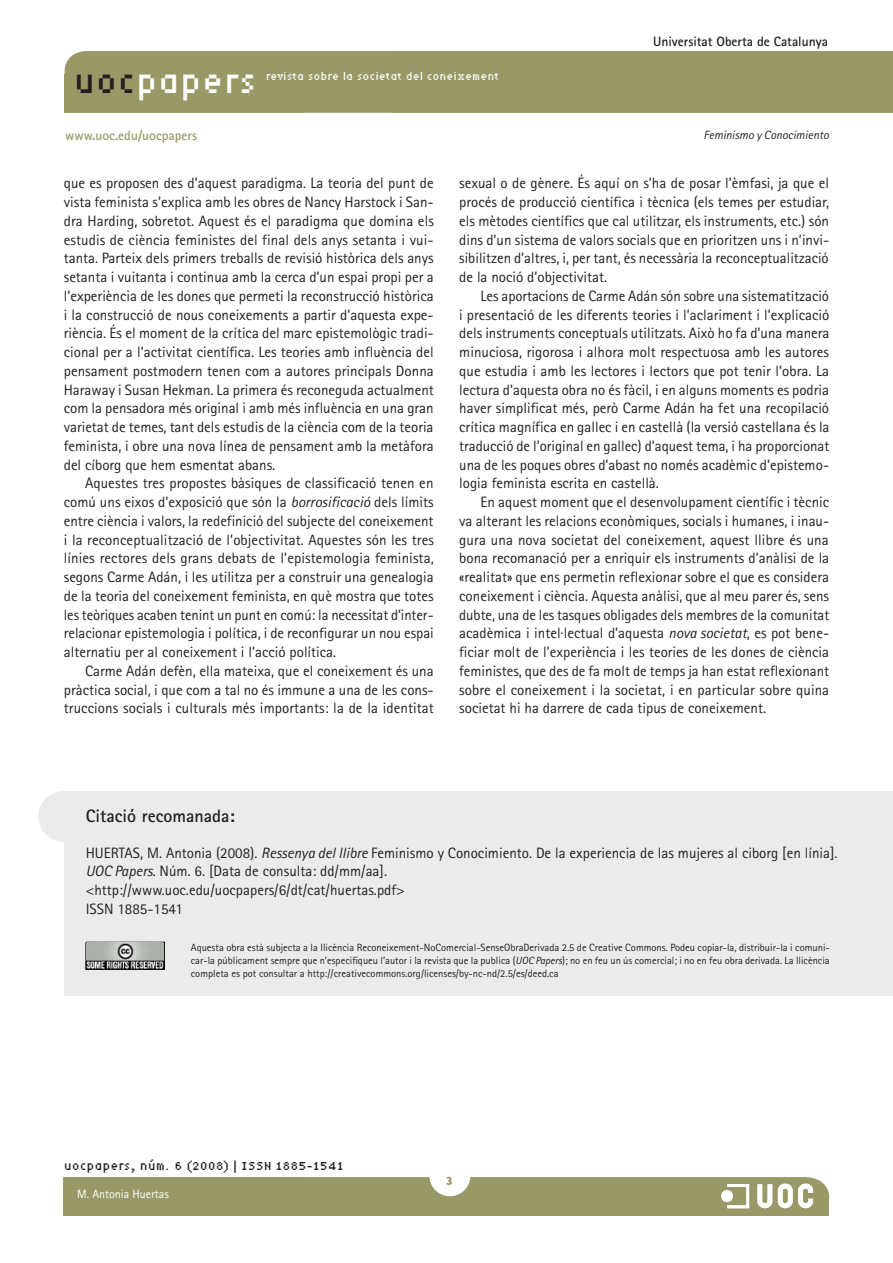
<style>
.page{position:relative;width:893px;height:1263px;background:#fff}
.page>*{position:absolute;margin:0;border:0;box-sizing:border-box;transform-origin:0 0}
.t1{font:33px "Lo Res Nine Narrow";color:#fff}
.t2{font:700 18px "Rotis Sans Serif";color:#231f20}
.TEXT_GENERAL{font:15px/18.8px "Rotis Sans Serif";color:#231f20;text-align:justify}
.t3{font:700 13.5px "Rotis Sans Serif";color:#231f20}
.t4{font:700 13.5px "Rotis Sans Serif";color:#989966}
.t5{font:12px "Lo Res Nine Narrow";color:#231f20}
.t6{font:italic 12px "Rotis Sans Serif";color:#231f20}
.t7{font:12px "Rotis Sans Serif";color:#fff}
.Texto_independiente{font:10.5px/12.8px "Rotis Sans Serif";color:#231f20;text-align:justify}
.t8{font:10.5px "Lo Res Nine Narrow";color:#fff}
.s1{color:#231f20}
.s2{font-style:italic}
</style>
<div class="page">
<div style="left:65px;top:51px;width:326px;height:62px;background:#989966"></div>
<div style="left:391px;top:51px;width:502px;height:62px;background:#989966"></div>
<div style="left:38px;top:791px;width:51px;height:51px;background:#ebebec;border-radius:50%"></div>
<div style="left:64px;top:791px;width:829px;height:204px;background:#ebebec"></div>
<img style="left:85px;top:942px;width:80px;height:27px">
<svg style="left:64px;top:1177px;width:765px;height:38px;background:#9e9f6f"></svg>
<h1 class="t1" style="left:73px;top:56px;width:185px"><span class="s1">uoc</span>papers</h1>
<p class="t4" style="left:65px;top:126px;width:133px">www.uoc.edu/uocpapers</p>
<p class="t8" style="left:266px;top:69px;width:235px">revista sobre la societat del coneixement</p>
<p class="t3" style="left:653px;top:32px;width:176px">Universitat Oberta de Catalunya</p>
<p class="t6" style="left:704px;top:128px;width:127px">Feminismo y Conocimiento</p>
<p class="TEXT_GENERAL" style="left:64px;top:174px;width:372px">que es proposen des d’aquest paradigma. La teoria del punt de vista feminista s’explica amb les obres de Nancy Harstock i San&shy;dra Harding, sobretot. Aquest és el paradigma que domina els estudis de ciència feministes del final dels anys setanta i vui&shy;tanta. Parteix dels primers treballs de revisió històrica dels anys setanta i vuitanta i continua amb la cerca d’un espai propi per a l’experiència de les dones que permeti la reconstrucció històrica i la construcció de nous coneixements a partir d’aquesta expe&shy;riència. És el moment de la crítica del marc epistemològic tradi&shy;cional per a l’activitat científica. Les teories amb influència del pensament postmodern tenen com a autores principals Donna Haraway i Susan Hekman. La primera és reconeguda actualment com la pensadora més original i amb més influència en una gran varietat de temes, tant dels estudis de la ciència com de la teoria feminista, i obre una nova línea de pensament amb la metàfora del cíborg que hem esmentat abans.</p>
<p class="TEXT_GENERAL" style="left:64px;top:474px;width:372px;text-indent:21px">Aquestes tres propostes bàsiques de classificació tenen en comú uns eixos d’exposició que són la <span class="s2">borrosificació</span> dels límits entre ciència i valors, la redefinició del subjecte del coneixement i la reconceptualització de l’objectivitat. Aquestes són les tres línies rectores dels grans debats de l’epistemologia feminista, segons Carme Adán, i les utilitza per a construir una genealogia de la teoria del coneixement feminista, en què mostra que totes les teòriques acaben tenint un punt en comú: la necessitat d’inter&shy;relacionar epistemologia i política, i de reconfigurar un nou espai alternatiu per al coneixement i l’acció política.</p>
<p class="TEXT_GENERAL" style="left:64px;top:661px;width:372px;text-indent:21px">Carme Adán defèn, ella mateixa, que el coneixement és una pràctica social, i que com a tal no és immune a una de les cons&shy;truccions socials i culturals més importants: la de la identitat</p>
<p class="TEXT_GENERAL" style="left:459px;top:174px;width:371px">sexual o de gènere. És aquí on s’ha de posar l’èmfasi, ja que el procés de producció científica i tècnica (els temes per estudiar, els mètodes científics que cal utilitzar, els instruments, etc.) són dins d’un sistema de valors socials que en prioritzen uns i n’invi&shy;sibilitzen d’altres, i, per tant, és necessària la reconceptualització de la noció d’objectivitat.</p>
<p class="TEXT_GENERAL" style="left:459px;top:286px;width:372px;text-indent:21px">Les aportacions de Carme Adán són sobre una sistematització i presentació de les diferents teories i l’aclariment i l’explicació dels instruments conceptuals utilitzats. Això ho fa d’una manera minuciosa, rigorosa i alhora molt respectuosa amb les autores que estudia i amb les lectores i lectors que pot tenir l’obra. La lectura d’aquesta obra no és fàcil, i en alguns moments es podria haver simplificat més, però Carme Adán ha fet una recopilació crítica magnífica en gallec i en castellà (la versió castellana és la traducció de l’original en gallec) d’aquest tema, i ha proporcionat una de les poques obres d’abast no només acadèmic d’epistemo&shy;logia feminista escrita en castellà.</p>
<p class="TEXT_GENERAL" style="left:459px;top:493px;width:371px;text-indent:21px">En aquest moment que el desenvolupament científic i tècnic va alterant les relacions econòmiques, socials i humanes, i inau&shy;gura una nova societat del coneixement, aquest llibre és una bona recomanació per a enriquir els instruments d’anàlisi de la «realitat» que ens permetin reflexionar sobre el que es considera coneixement i ciència. Aquesta anàlisi, que al meu parer és, sens dubte, una de les tasques obligades dels membres de la comunitat acadèmica i intel·lectual d’aquesta <span class="s2">nova societat</span>, es pot bene&shy;ficiar molt de l’experiència i les teories de les dones de ciència feministes, que des de fa molt de temps ja han estat reflexionant sobre el coneixement i la societat, i en particular sobre quina societat hi ha darrere de cada tipus de coneixement.</p>
<p class="t2" style="left:86px;top:804px;width:151px">Citació recomanada:</p>
<p class="TEXT_GENERAL" style="left:86px;top:843px;width:753px">HUERTAS, M. Antonia (2008). <span class="s2">Ressenya del llibre</span> Feminismo y Conocimiento. De la experiencia de las mujeres al ciborg [en línia].<br><span class="s2">UOC Papers</span>. Núm. 6. [Data de consulta: dd/mm/aa].</p>
<p class="TEXT_GENERAL" style="left:86px;top:880px;width:321px">&lt;http://www.uoc.edu/uocpapers/6/dt/cat/huertas.pdf&gt;</p>
<p class="TEXT_GENERAL" style="left:86px;top:899px;width:99px">ISSN 1885-1541</p>
<p class="Texto_independiente" style="left:191px;top:941px;width:640px">Aquesta obra està subjecta a la llicència Reconeixement-NoComercial-SenseObraDerivada 2.5 de Creative Commons. Podeu copiar-la, distribuir-la i comuni&shy;car-la públicament sempre que n’especifiqueu l’autor i la revista que la publica (<span class="s2">UOC Papers</span>); no en feu un ús comercial; i no en feu obra derivada. La llicència completa es pot consultar a http://creativecommons.org/licenses/by-nc-nd/2.5/es/deed.ca</p>
<p class="t5" style="left:64px;top:1156px;width:282px">uocpapers, núm. 6 (2008) | ISSN 1885-1541</p>
<p class="t7" style="left:77px;top:1187px;width:93px">M. Antonia Huertas</p>
</div>
